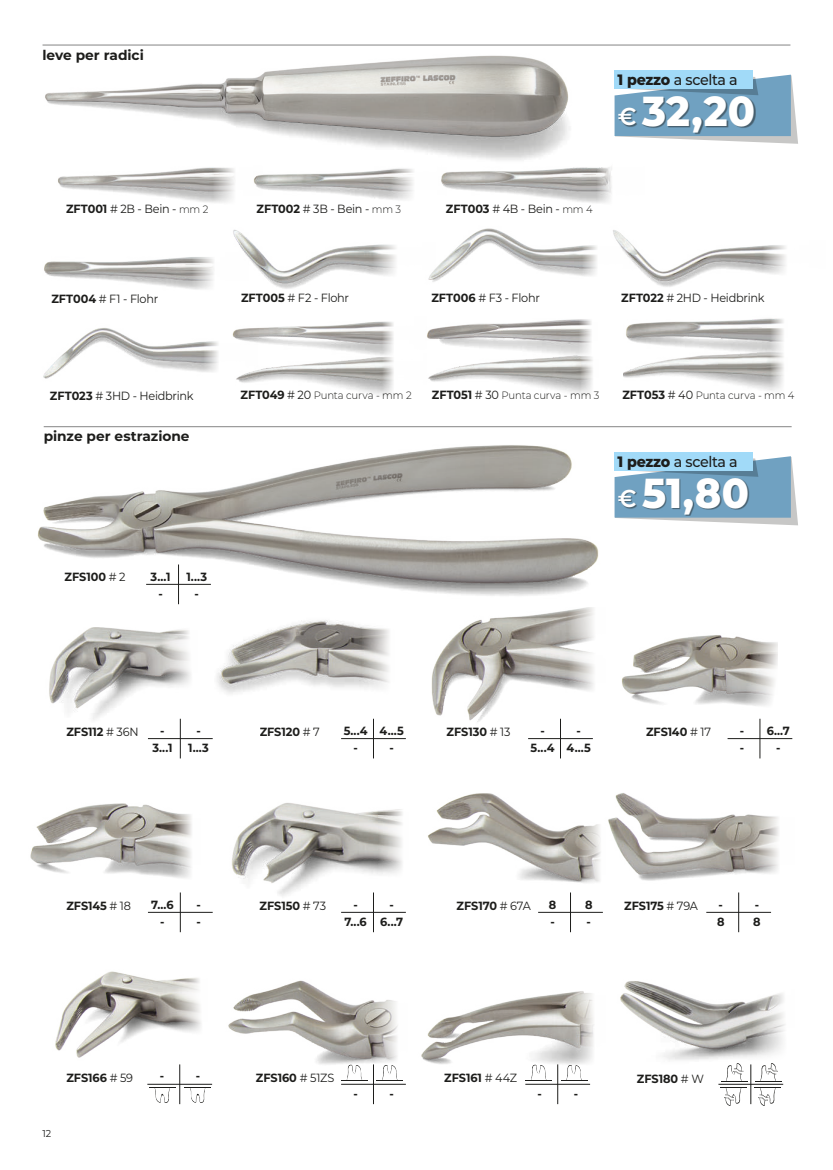
<style>
.page{position:relative;width:833px;height:1170px;background:#fff}
.page>*{position:absolute;margin:0;border:0;box-sizing:border-box;transform-origin:0 0}
.t1{font:800 41.88px "Montserrat";color:#fff;scale:.95 1}
.t2{font:500 15px "Montserrat";letter-spacing:-.03em;color:#1d1d1b;scale:.95 1}
.t3{font:700 13.75px "Montserrat";letter-spacing:-.005em;color:#1d1d1b}
.t4{font:700 11.88px/17.5px "Montserrat";letter-spacing:-.005em;color:#1d1d1b;scale:.95 1}
.t5{font:11.88px "Montserrat";letter-spacing:-.025em;color:#1d1d1b;scale:.95 1}
.t6{font:300 10.62px "Montserrat";letter-spacing:-.015em;color:#1d1d1b;scale:.95 1}
.t7{font:10px "Montserrat";color:#1d1d1b;scale:.95 1}
.s1{font-weight:700}
.s2{font-weight:300;font-size:10.62px}
.s3{font-weight:800}
.s4{font-weight:600;font-size:24.38px}
.s5{font-weight:700;font-size:11.88px}
.s6{font-weight:400;font-size:11.88px}
.s7{font-weight:400}
</style>
<div class="page">
<img style="left:42px;top:44px;width:528px;height:90px">
<img style="left:58px;top:167px;width:177px;height:36px">
<img style="left:44px;top:257px;width:170px;height:33px">
<img style="left:253px;top:134px;width:186px;height:66px">
<img style="left:233px;top:229px;width:163px;height:60px">
<img style="left:439px;top:134px;width:173px;height:69px">
<img style="left:428px;top:228px;width:169px;height:54px">
<img style="left:613px;top:230px;width:173px;height:57px">
<img style="left:43px;top:328px;width:175px;height:51px">
<img style="left:232px;top:321px;width:162px;height:32px">
<img style="left:236px;top:353px;width:158px;height:42px">
<img style="left:626px;top:318px;width:158px;height:31px">
<img style="left:623px;top:349px;width:161px;height:42px">
<img style="left:427px;top:319px;width:165px;height:31px">
<img style="left:428px;top:350px;width:165px;height:44px">
<img style="left:38px;top:426px;width:574px;height:179px">
<hr style="left:178px;top:564px;width:1px;height:40px;background:#1d1d1b">
<hr style="left:146px;top:584px;width:65px;height:1px;background:#1d1d1b">
<img style="left:49px;top:627px;width:142px;height:100px">
<hr style="left:180px;top:718px;width:1px;height:40px;background:#1d1d1b">
<hr style="left:148px;top:738px;width:65px;height:1px;background:#1d1d1b">
<img style="left:622px;top:635px;width:155px;height:95px">
<hr style="left:759px;top:718px;width:1px;height:40px;background:#1d1d1b">
<hr style="left:727px;top:738px;width:65px;height:1px;background:#1d1d1b">
<img style="left:428px;top:793px;width:167px;height:90px">
<hr style="left:570px;top:892px;width:1px;height:40px;background:#1d1d1b">
<hr style="left:538px;top:911px;width:65px;height:1px;background:#1d1d1b">
<img style="left:431px;top:607px;width:163px;height:115px">
<hr style="left:560px;top:718px;width:1px;height:40px;background:#1d1d1b">
<hr style="left:528px;top:738px;width:65px;height:1px;background:#1d1d1b">
<img style="left:232px;top:803px;width:171px;height:93px">
<hr style="left:373px;top:892px;width:1px;height:40px;background:#1d1d1b">
<hr style="left:341px;top:911px;width:65px;height:1px;background:#1d1d1b">
<img style="left:217px;top:620px;width:172px;height:74px">
<hr style="left:373px;top:718px;width:1px;height:40px;background:#1d1d1b">
<hr style="left:341px;top:738px;width:65px;height:1px;background:#1d1d1b">
<img style="left:30px;top:803px;width:162px;height:90px">
<hr style="left:180px;top:892px;width:1px;height:40px;background:#1d1d1b">
<hr style="left:148px;top:911px;width:65px;height:1px;background:#1d1d1b">
<img style="left:595px;top:793px;width:184px;height:103px">
<hr style="left:738px;top:892px;width:1px;height:40px;background:#1d1d1b">
<hr style="left:706px;top:911px;width:65px;height:1px;background:#1d1d1b">
<img style="left:228px;top:980px;width:170px;height:101px">
<hr style="left:373px;top:1064px;width:1px;height:39px;background:#1d1d1b">
<hr style="left:341px;top:1083px;width:65px;height:1px;background:#1d1d1b">
<svg style="left:341px;top:1064px;width:26px;height:17px"></svg>
<svg style="left:377px;top:1064px;width:26px;height:17px"></svg>
<img style="left:421px;top:991px;width:173px;height:90px">
<hr style="left:557px;top:1064px;width:1px;height:39px;background:#1d1d1b">
<hr style="left:525px;top:1083px;width:65px;height:1px;background:#1d1d1b">
<svg style="left:525px;top:1064px;width:26px;height:17px"></svg>
<svg style="left:561px;top:1064px;width:26px;height:17px"></svg>
<img style="left:620px;top:981px;width:165px;height:93px">
<hr style="left:750px;top:1064px;width:1px;height:39px;background:#1d1d1b">
<hr style="left:718px;top:1083px;width:65px;height:1px;background:#1d1d1b">
<svg style="left:720px;top:1087px;width:26px;height:18px"></svg>
<svg style="left:755px;top:1062px;width:26px;height:19px"></svg>
<svg style="left:754px;top:1087px;width:26px;height:18px"></svg>
<svg style="left:721px;top:1062px;width:26px;height:19px"></svg>
<img style="left:55px;top:971px;width:146px;height:87px">
<hr style="left:179px;top:1064px;width:1px;height:39px;background:#1d1d1b">
<hr style="left:147px;top:1083px;width:65px;height:1px;background:#1d1d1b">
<svg style="left:185px;top:1087px;width:26px;height:15px"></svg>
<svg style="left:149px;top:1087px;width:26px;height:15px"></svg>
<hr style="left:43px;top:44px;width:747px;height:2px;background:#9d9d9d">
<hr style="left:44px;top:426px;width:747px;height:1px;background:#9d9d9d">
<svg style="left:614px;top:70px;width:184px;height:74px"></svg>
<div style="left:619px;top:97px;width:137px;height:37px;background:#1d1d1b;opacity:.5"></div>
<div style="left:614px;top:70px;width:138px;height:19px;background:#a1daf8"></div>
<svg style="left:614px;top:452px;width:184px;height:73px"></svg>
<div style="left:619px;top:478px;width:130px;height:38px;background:#1d1d1b;opacity:.5"></div>
<div style="left:614px;top:452px;width:138px;height:18px;background:#a1daf8"></div>
<p class="t3" style="left:43px;top:45px;width:103px">leve per radici</p>
<p class="t5" style="left:66px;top:200px;width:151px"><span class="s1">ZFT001</span> # 2B - Bein - <span class="s2">mm 2</span></p>
<p class="t5" style="left:51px;top:291px;width:114px"><span class="s1">ZFT004</span> # F1 - Flohr</p>
<p class="t5" style="left:256px;top:200px;width:154px"><span class="s1">ZFT002</span> # 3B - Bein - <span class="s2">mm 3</span></p>
<p class="t2" style="left:617px;top:69px;width:128px"><span class="s3">1 pezzo</span> a scelta a</p>
<h1 class="t1" style="left:618px;top:80px;width:146px"><span class="s4">€</span> 32,20</h1>
<p class="t5" style="left:446px;top:200px;width:156px"><span class="s1">ZFT003</span> # 4B - Bein - <span class="s2">mm 4</span></p>
<p class="t5" style="left:241px;top:290px;width:115px"><span class="s1">ZFT005</span> # F2 - Flohr</p>
<p class="t5" style="left:431px;top:290px;width:116px"><span class="s1">ZFT006</span> # F3 - Flohr</p>
<p class="t5" style="left:621px;top:290px;width:152px"><span class="s1">ZFT022</span> # 2HD - Heidbrink</p>
<p class="t5" style="left:50px;top:387px;width:153px"><span class="s1">ZFT023</span> # 3HD - Heidbrink</p>
<p class="t6" style="left:240px;top:388px;width:182px"><span class="s5">ZFT049</span> <span class="s6"># 20</span> Punta curva - mm 2</p>
<p class="t6" style="left:432px;top:388px;width:178px"><span class="s5">ZFT051</span> <span class="s6"># 30</span> Punta curva - mm 3</p>
<p class="t6" style="left:622px;top:388px;width:183px"><span class="s5">ZFT053</span> <span class="s6"># 40</span> Punta curva - mm 4</p>
<p class="t3" style="left:44px;top:426px;width:147px">pinze per estrazione</p>
<p class="t4" style="left:65px;top:568px;width:66px">ZFS100 <span class="s7"># 2</span></p>
<p class="t4" style="left:151px;top:567px;width:23px">3...1</p>
<p class="t4" style="left:186px;top:567px;width:23px">1...3</p>
<p class="t4" style="left:158px;top:584px;width:6px">-</p>
<p class="t4" style="left:195px;top:584px;width:6px">-</p>
<p class="t2" style="left:617px;top:451px;width:128px"><span class="s3">1 pezzo</span> a scelta a</p>
<h1 class="t1" style="left:618px;top:462px;width:139px"><span class="s4">€</span> 51,80</h1>
<p class="t4" style="left:66px;top:722px;width:78px">ZFS112 <span class="s7"># 36N</span></p>
<p class="t4" style="left:160px;top:721px;width:6px">-</p>
<p class="t4" style="left:196px;top:721px;width:6px">-</p>
<p class="t4" style="left:152px;top:738px;width:23px">3...1</p>
<p class="t4" style="left:188px;top:738px;width:23px">1...3</p>
<p class="t4" style="left:259px;top:722px;width:65px">ZFS120 <span class="s7"># 7</span></p>
<p class="t4" style="left:353px;top:721px;width:55px;text-indent:-10px">5...4 4...5 -</p>
<p class="t4" style="left:389px;top:738px;width:6px">-</p>
<p class="t4" style="left:446px;top:722px;width:69px">ZFS130 <span class="s7"># 13</span></p>
<p class="t4" style="left:540px;top:721px;width:6px">-</p>
<p class="t4" style="left:530px;top:721px;width:65px;text-indent:46px">-<br>5...4 4...5</p>
<p class="t4" style="left:646px;top:722px;width:70px">ZFS140 <span class="s7"># 17</span></p>
<p class="t4" style="left:740px;top:721px;width:54px">- 6...7 -</p>
<p class="t4" style="left:776px;top:738px;width:6px">-</p>
<p class="t4" style="left:66px;top:896px;width:70px">ZFS145 <span class="s7"># 18</span></p>
<p class="t4" style="left:151px;top:894px;width:25px">7...6</p>
<p class="t4" style="left:196px;top:894px;width:6px">-</p>
<p class="t4" style="left:160px;top:912px;width:6px">-</p>
<p class="t4" style="left:196px;top:912px;width:6px">-</p>
<p class="t4" style="left:259px;top:896px;width:72px">ZFS150 <span class="s7"># 73</span></p>
<p class="t4" style="left:353px;top:894px;width:6px">-</p>
<p class="t4" style="left:344px;top:894px;width:63px;text-indent:45px">-<br>7...6 6...7</p>
<p class="t4" style="left:456px;top:896px;width:80px">ZFS170 <span class="s7"># 67A</span></p>
<p class="t4" style="left:549px;top:894px;width:9px">8</p>
<p class="t4" style="left:585px;top:894px;width:9px">8</p>
<p class="t4" style="left:550px;top:912px;width:6px">-</p>
<p class="t4" style="left:586px;top:912px;width:6px">-</p>
<p class="t4" style="left:624px;top:896px;width:79px">ZFS175 <span class="s7"># 79A</span></p>
<p class="t4" style="left:718px;top:894px;width:6px">-</p>
<p class="t4" style="left:754px;top:894px;width:6px">-</p>
<p class="t4" style="left:717px;top:912px;width:9px">8</p>
<p class="t4" style="left:753px;top:912px;width:9px">8</p>
<p class="t7" style="left:43px;top:1126px;width:11px">12</p>
<p class="t4" style="left:66px;top:1068px;width:72px">ZFS166 <span class="s7"># 59</span></p>
<p class="t4" style="left:160px;top:1066px;width:6px">-</p>
<p class="t4" style="left:196px;top:1066px;width:6px">-</p>
<p class="t4" style="left:160px;top:1084px;width:6px">-</p>
<p class="t4" style="left:196px;top:1084px;width:6px">-</p>
<p class="t4" style="left:256px;top:1068px;width:84px">ZFS160 <span class="s7"># 51ZS</span></p>
<p class="t4" style="left:353px;top:1084px;width:6px">-</p>
<p class="t4" style="left:389px;top:1084px;width:6px">-</p>
<p class="t4" style="left:444px;top:1068px;width:78px">ZFS161 <span class="s7"># 44Z</span></p>
<p class="t4" style="left:537px;top:1084px;width:6px">-</p>
<p class="t4" style="left:574px;top:1084px;width:6px">-</p>
<p class="t4" style="left:637px;top:1069px;width:72px">ZFS180 <span class="s7"># W</span></p>
<p class="t4" style="left:730px;top:1084px;width:6px">-</p>
<p class="t4" style="left:767px;top:1084px;width:6px">-</p>
</div>
